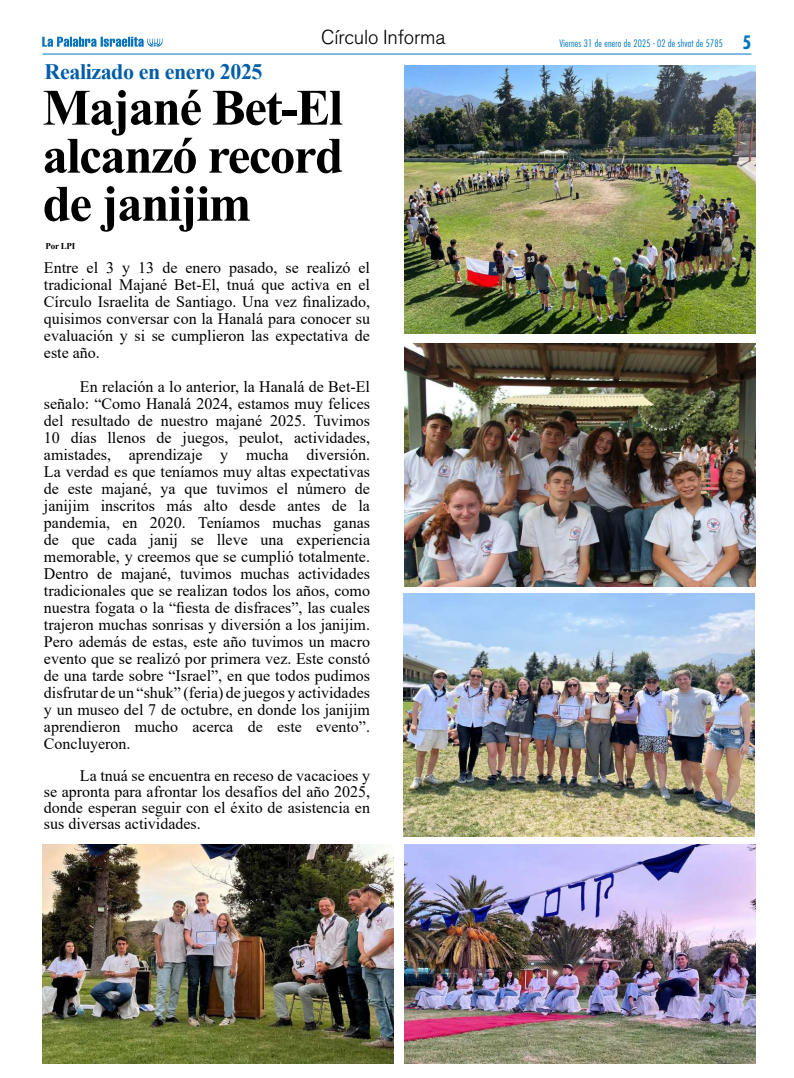
<style>
.page{position:relative;width:794px;height:1078px;background:#fff}
.page>*{position:absolute;margin:0;border:0;box-sizing:border-box;transform-origin:0 0}
.t1{font:700 51px/48px "Times New Roman";letter-spacing:-.03em;color:#000;text-align:justify}
.t2{font:700 22px "Times New Roman";letter-spacing:-.02em;color:#005da9}
.t3{font:300 20px "Akzidenz Grotesk BQ";letter-spacing:-.01em;color:#000}
.t4{font:16px/17px "Times New Roman";color:#000;text-align:justify}
.t5{font:300 condensed 10px "Futura Std";letter-spacing:.02em;color:#0075bf}
.t6{font:700 9px "Times New Roman";letter-spacing:-.02em;color:#000}
.s1{font-weight:700;font-size:18px}
</style>
<div class="page">
<img style="left:404px;top:65px;width:351px;height:268px">
<img style="left:404px;top:343px;width:351px;height:243px">
<img style="left:403px;top:593px;width:351px;height:243px">
<img style="left:43px;top:844px;width:350px;height:218px">
<img style="left:404px;top:844px;width:351px;height:218px">
<hr style="left:43px;top:53px;width:708px;height:1px;background:#0075bf">
<svg style="left:42px;top:37px;width:120px;height:10px"></svg>
<h2 class="t2" style="left:45px;top:55px;width:219px">Realizado en enero 2025</h2>
<p class="t3" style="left:321px;top:26px;width:126px">Círculo Informa</p>
<h1 class="t1" style="left:43px;top:82px;width:302px">Majané Bet-El alcanzó record de janijim</h1>
<p class="t4" style="left:44px;top:258px;width:328px">Entre el 3 y 13 de enero pasado, se realizó el tradicional Majané Bet-El, tnuá que activa en el Círculo Israelita de Santiago. Una vez finalizado, quisimos conversar con la Hanalá para conocer su evaluación y si se cumplieron las expectativa de este año.</p>
<p class="t4" style="left:44px;top:377px;width:328px;text-indent:36px">En relación a lo anterior, la Hanalá de Bet-El señalo: “Como Hanalá 2024, estamos muy felices del resultado de nuestro majané 2025. Tuvimos 10 días llenos de juegos, peulot, actividades, amistades, aprendizaje y mucha diversión.<br>La verdad es que teníamos muy altas expectativas de este majané, ya que tuvimos el número de janijim inscritos más alto desde antes de la pandemia, en 2020. Teníamos muchas ganas de que cada janij se lleve una experiencia memorable, y creemos que se cumplió totalmente.<br>Dentro de majané, tuvimos muchas actividades tradicionales que se realizan todos los años, como nuestra fogata o la “fiesta de disfraces”, las cuales trajeron muchas sonrisas y diversión a los janijim.<br>Pero además de estas, este año tuvimos un macro evento que se realizó por primera vez. Este constó de una tarde sobre “Israel”, en que todos pudimos disfrutar de un “shuk” (feria) de juegos y actividades y un museo del 7 de octubre, en donde los janijim aprendieron mucho acerca de este evento”.<br>Concluyeron.</p>
<p class="t4" style="left:44px;top:767px;width:327px;line-height:16px;text-indent:36px">La tnuá se encuentra en receso de vacacioes y se apronta para afrontar los desafíos del año 2025, donde esperan seguir con el éxito de asistencia en sus diversas actividades.</p>
<p class="t6" style="left:45px;top:240px;width:32px">Por LPI</p>
<p class="t5" style="left:559px;top:37px;width:193px">Viernes 31 de enero de 2025 - 02 de shvat de 5785 <span class="s1">5</span></p>
</div>
